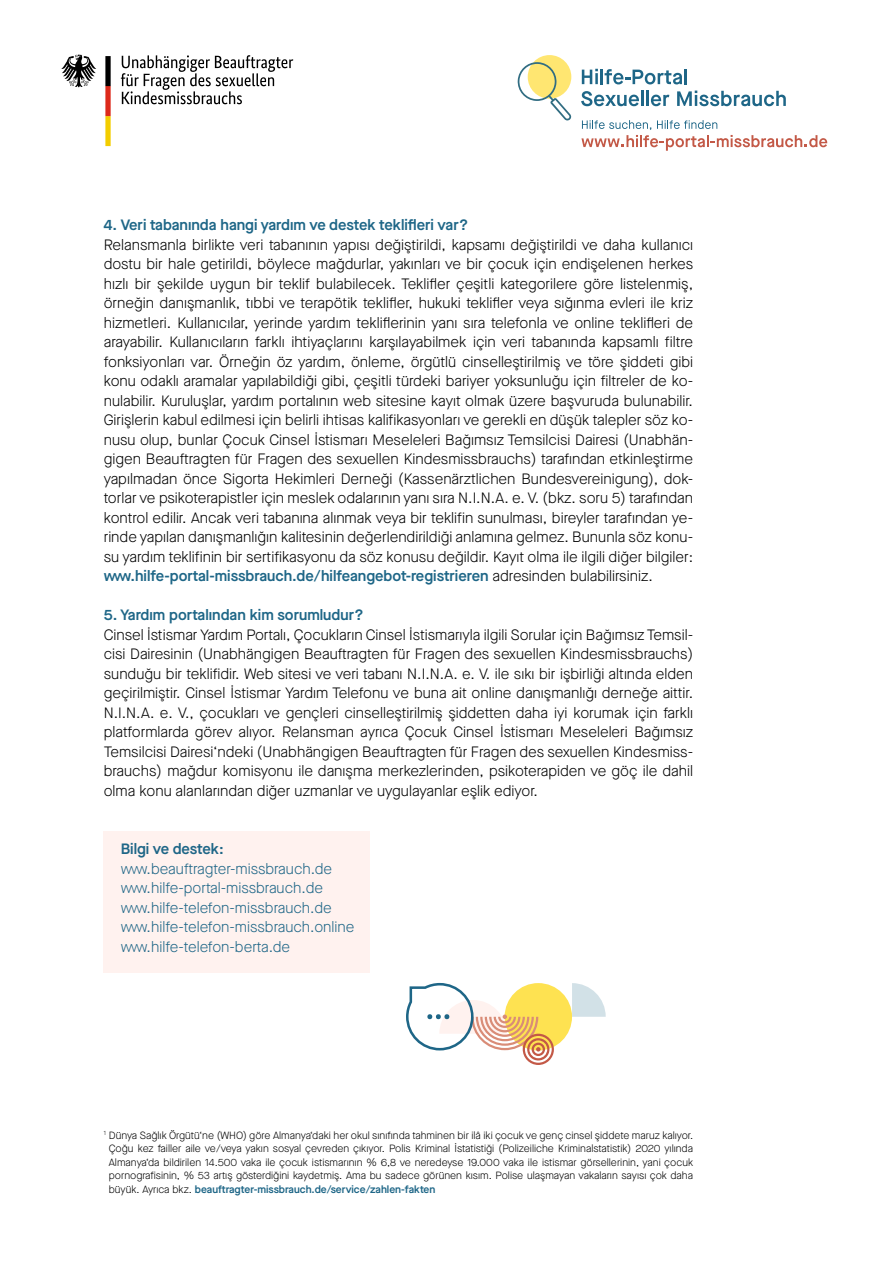
<style>
.page{position:relative;width:893px;height:1263px;background:#fff}
.page>*{position:absolute;margin:0;border:0;box-sizing:border-box;transform-origin:0 0}
.body_P{font:300 15px/19.5px "Maison Neue";color:#000;text-align:justify}
.Kontakt_body_P{font:300 15px "Maison Neue";color:#1e6687}
.subhead_H2{font:600 15px "Maison Neue";color:#1e6687}
.Kontakt_body{font:600 15px "Maison Neue";color:#1e6687}
.body_P-2{font:300 10.5px/13.5px "Maison Neue";color:#000;text-align:justify}
.s1{font-weight:600;color:#1e6687}
</style>
<div class="page">
<svg style="left:572px;top:983px;width:34px;height:34px"></svg>
<div style="left:505px;top:983px;width:67px;height:67px;background:#fee251;border-radius:50%"></div>
<svg style="left:406px;top:982px;width:148px;height:83px"></svg>
<div style="left:104px;top:831px;width:266px;height:40px;background:#fff2ef"></div>
<div style="left:104px;top:870px;width:266px;height:44px;background:#fff2ef"></div>
<div style="left:104px;top:909px;width:266px;height:44px;background:#fff2ef"></div>
<div style="left:104px;top:928px;width:266px;height:45px;background:#fff2ef"></div>
<svg style="left:121px;top:55px;width:172px;height:49px"></svg>
<svg style="left:61px;top:55px;width:35px;height:32px"></svg>
<svg style="left:105px;top:56px;width:6px;height:90px"></svg>
<div style="left:528px;top:55px;width:43px;height:44px;background:#ffe671;border-radius:50%"></div>
<svg style="left:582px;top:69px;width:16px;height:15px"></svg>
<hr style="left:600px;top:69px;width:3px;height:15px;background:#1e6687">
<svg style="left:605px;top:69px;width:77px;height:15px"></svg>
<hr style="left:684px;top:69px;width:3px;height:15px;background:#1e6687">
<svg style="left:581px;top:91px;width:58px;height:15px"></svg>
<hr style="left:641px;top:91px;width:3px;height:15px;background:#1e6687">
<hr style="left:646px;top:91px;width:3px;height:15px;background:#1e6687">
<svg style="left:651px;top:95px;width:18px;height:11px"></svg>
<svg style="left:677px;top:91px;width:109px;height:15px"></svg>
<svg style="left:581px;top:120px;width:246px;height:31px"></svg>
<svg style="left:517px;top:62px;width:54px;height:58px"></svg>
<h2 class="subhead_H2" style="left:104px;top:215px;width:366px">4. Veri tabanında hangi yardım ve destek teklifleri var?</h2>
<p class="body_P" style="left:104px;top:235px;width:591px">Relansmanla birlikte veri tabanının yapısı değiştirildi, kapsamı değiştirildi ve daha kullanıcı dostu bir hale getirildi, böylece mağdurlar, yakınları ve bir çocuk için endişelenen herkes hızlı bir şekilde uygun bir teklif bulabilecek. Teklifler çeşitli kategorilere göre listelenmiş, örneğin danışmanlık, tıbbi ve terapötik teklifler, hukuki teklifler veya sığınma evleri ile kriz hizmetleri. Kullanıcılar, yerinde yardım tekliflerinin yanı sıra telefonla ve online teklifleri de arayabilir. Kullanıcıların farklı ihtiyaçlarını karşılayabilmek için veri tabanında kapsamlı filtre fonksiyonları var. Örneğin öz yardım, önleme, örgütlü cinselleştirilmiş ve töre şiddeti gibi konu odaklı aramalar yapılabildiği gibi, çeşitli türdeki bariyer yoksunluğu için filtreler de ko&shy;nulabilir. Kuruluşlar, yardım portalının web sitesine kayıt olmak üzere başvuruda bulunabilir.<br>Girişlerin kabul edilmesi için belirli ihtisas kalifikasyonları ve gerekli en düşük talepler söz ko&shy;nusu olup, bunlar Çocuk Cinsel İstismarı Meseleleri Bağımsız Temsilcisi Dairesi (Unabhän&shy;gigen Beauftragten für Fragen des sexuellen Kindesmissbrauchs) tarafından etkinleştirme yapılmadan önce Sigorta Hekimleri Derneği (Kassenärztlichen Bundesvereinigung), dok&shy;torlar ve psikoterapistler için meslek odalarının yanı sıra N.I.N.A. e. V. (bkz. soru 5) tarafından kontrol edilir. Ancak veri tabanına alınmak veya bir teklifin sunulması, bireyler tarafından ye&shy;rinde yapılan danışmanlığın kalitesinin değerlendirildiği anlamına gelmez. Bununla söz konu&shy;su yardım teklifinin bir sertifikasyonu da söz konusu değildir. Kayıt olma ile ilgili diğer bilgiler: <span class="s1">www.hilfe-portal-missbrauch.de/hilfeangebot-registrieren</span> adresinden bulabilirsiniz.</p>
<h2 class="subhead_H2" style="left:104px;top:605px;width:262px">5. Yardım portalından kim sorumludur?</h2>
<p class="body_P" style="left:104px;top:625px;width:591px">Cinsel İstismar Yardım Portalı, Çocukların Cinsel İstismarıyla ilgili Sorular için Bağımsız Temsil&shy;cisi Dairesinin (Unabhängigen Beauftragten für Fragen des sexuellen Kindesmissbrauchs) sunduğu bir teklifidir. Web sitesi ve veri tabanı N.I.N.A. e. V. ile sıkı bir işbirliği altında elden geçirilmiştir. Cinsel İstismar Yardım Telefonu ve buna ait online danışmanlığı derneğe aittir.<br>N.I.N.A. e. V., çocukları ve gençleri cinselleştirilmiş şiddetten daha iyi korumak için farklı platformlarda görev alıyor. Relansman ayrıca Çocuk Cinsel İstismarı Meseleleri Bağımsız Temsilcisi Dairesi‘ndeki (Unabhängigen Beauftragten für Fragen des sexuellen Kindesmiss&shy;brauchs) mağdur komisyonu ile danışma merkezlerinden, psikoterapiden ve göç ile dahil olma konu alanlarından diğer uzmanlar ve uygulayanlar eşlik ediyor.</p>
<h3 class="Kontakt_body" style="left:121px;top:839px;width:104px">Bilgi ve destek:</h3>
<p class="Kontakt_body_P" style="left:121px;top:859px;width:213px">www.beauftragter-missbrauch.de</p>
<p class="Kontakt_body_P" style="left:121px;top:878px;width:204px">www.hilfe-portal-missbrauch.de</p>
<p class="Kontakt_body_P" style="left:121px;top:898px;width:212px">www.hilfe-telefon-missbrauch.de</p>
<p class="Kontakt_body_P" style="left:121px;top:917px;width:235px">www.hilfe-telefon-missbrauch.online</p>
<p class="Kontakt_body_P" style="left:121px;top:937px;width:171px">www.hilfe-telefon-berta.de</p>
<p class="body_P-2" style="left:109px;top:1128px;width:586px;text-indent:-5px"><sup>1</sup> Dünya Sağlık Örgütü‘ne (WHO) göre Almanya‘daki her okul sınıfında tahminen bir ilâ iki çocuk ve genç cinsel şiddete maruz kalıyor.<br>Çoğu kez failler aile ve/veya yakın sosyal çevreden çıkıyor. Polis Kriminal İstatistiği (Polizeiliche Kriminalstatistik) 2020 yılında Almanya‘da bildirilen 14.500 vaka ile çocuk istismarının % 6,8 ve neredeyse 19.000 vaka ile istismar görsellerinin, yani çocuk pornografisinin, % 53 artış gösterdiğini kaydetmiş. Ama bu sadece görünen kısım. Polise ulaşmayan vakaların sayısı çok daha büyük. Ayrıca bkz. <span class="s1">beauftragter-missbrauch.de/service/zahlen-fakten</span></p>
</div>
